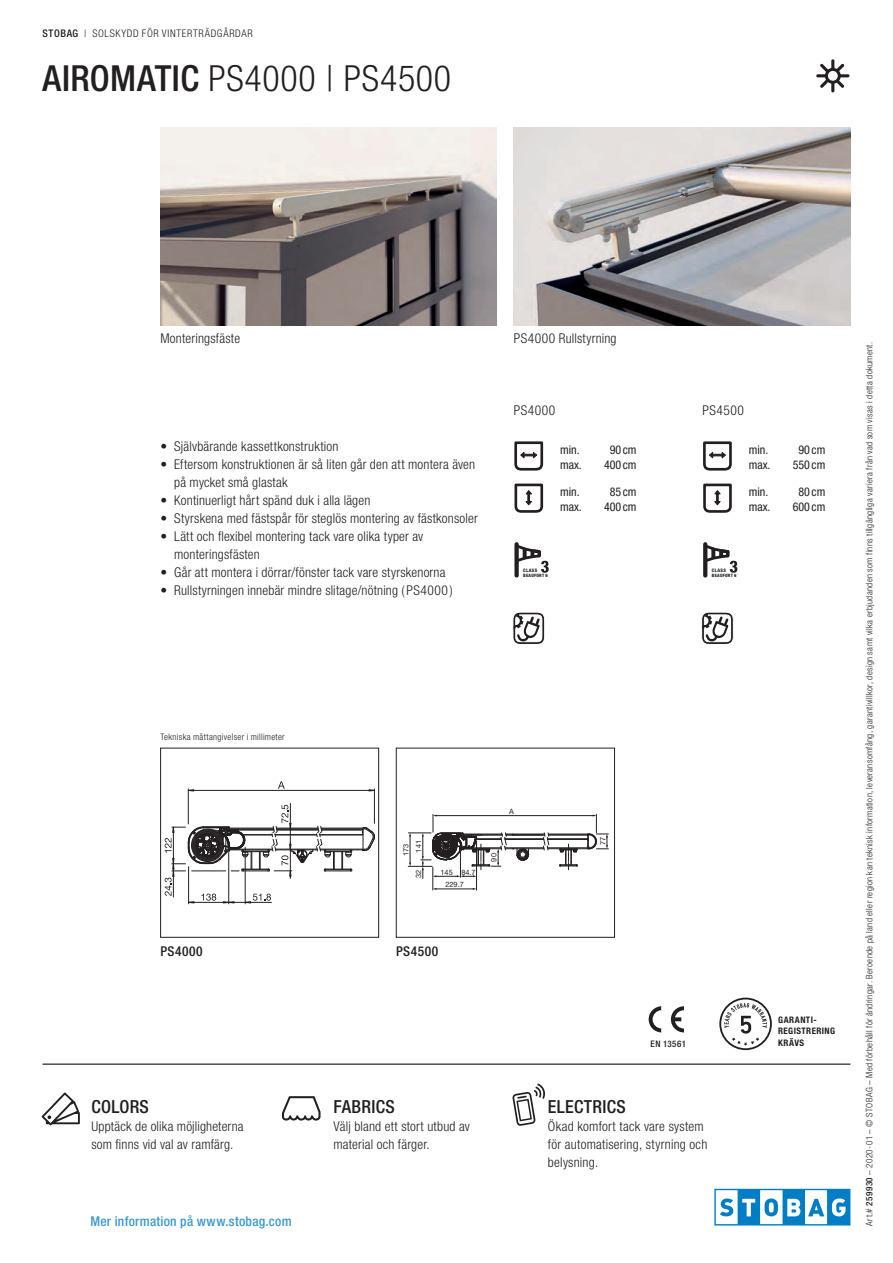
<style>
.page{position:relative;width:893px;height:1263px;background:#fff}
.page>*{position:absolute;margin:0;border:0;box-sizing:border-box;transform-origin:0 0}
.t1{font:300 condensed 36px "Helvetica Neue LT Pro";letter-spacing:.02em;color:#231f20}
.t2{font:500 condensed 18px "Helvetica Neue LT Pro";letter-spacing:.02em;color:#231f20}
.t3{font:300 condensed 13.5px/18px "Helvetica Neue LT Pro";letter-spacing:.015em;color:#231f20}
.t4{font:500 condensed 13.5px "Helvetica Neue LT Pro";letter-spacing:.02em;color:#3b98d3}
.t5{font:500 condensed 13.5px "Helvetica Neue LT Pro";letter-spacing:.035em;color:#231f20}
.t6{font:condensed 12px "Helvetica Neue LT Pro";color:#231f20}
.t7{font:300 condensed 10.5px "Helvetica Neue LT Pro";letter-spacing:.065em;color:#231f20}
.t8{font:300 condensed 9px "Helvetica Neue LT Pro";letter-spacing:.035em;color:#231f20}
.t9{font:700 condensed 9px/11.2px "Helvetica Neue LT Pro";letter-spacing:.045em;color:#231f20}
.t10{font:500 condensed 9px "Helvetica Neue LT Pro";letter-spacing:.045em;color:#231f20}
.t11{font:7.35px/12.6px "Helvetica Neue LT Pro";color:#231f20}
.t12{font:800 condensed 4.8px "Helvetica Neue LT Pro";letter-spacing:.075em;color:#231f20}
.t13{font:800 condensed 4.5px "Helvetica Neue LT Pro";letter-spacing:.05em;color:#231f20}
.s1{font-weight:500}
</style>
<div class="page">
<svg style="left:714px;top:1189px;width:136px;height:36px"></svg>
<svg style="left:816px;top:59px;width:33px;height:33px"></svg>
<img style="left:160px;top:127px;width:337px;height:198px">
<img style="left:514px;top:127px;width:336px;height:198px">
<svg style="left:165px;top:781px;width:188px;height:123px"></svg>
<div style="left:160px;top:748px;width:219px;height:189px;border:1px solid #231f20"></div>
<svg style="left:299px;top:127px;width:134px;height:724px"></svg>
<div style="left:396px;top:748px;width:219px;height:189px;border:1px solid #231f20"></div>
<svg style="left:649px;top:1006px;width:13px;height:26px"></svg>
<svg style="left:671px;top:1006px;width:13px;height:26px"></svg>
<svg style="left:703px;top:543px;width:34px;height:30px"></svg>
<svg style="left:703px;top:441px;width:29px;height:30px"></svg>
<svg style="left:703px;top:483px;width:29px;height:30px"></svg>
<svg style="left:402px;top:267px;width:207px;height:624px"></svg>
<svg style="left:701px;top:612px;width:32px;height:33px"></svg>
<hr style="left:43px;top:1063px;width:807px;height:2px;background:#231f20">
<svg style="left:42px;top:1092px;width:38px;height:33px"></svg>
<svg style="left:512px;top:1083px;width:33px;height:43px"></svg>
<svg style="left:282px;top:1096px;width:39px;height:24px"></svg>
<svg style="left:719px;top:998px;width:53px;height:52px"></svg>
<p class="t7" style="left:43px;top:28px;width:212px"><span class="s1">STOBAG</span> | SOLSKYDD FÖR VINTERTRÄDGÅRDAR</p>
<h1 class="t1" style="left:43px;top:58px;width:410px"><span class="s1">AIROMATIC</span> PS4000 | PS4500</h1>
<p class="t3" style="left:160px;top:330px;width:81px">Monteringsfäste</p>
<p class="t3" style="left:514px;top:330px;width:104px">PS4000 Rullstyrning</p>
<p class="t3" style="left:160px;top:438px;width:180px">• Självbärande kassettkonstruktion</p>
<p class="t3" style="left:174px;top:456px;width:303px;text-indent:-14px">• Eftersom konstruktionen är så liten går den att montera även på mycket små glastak</p>
<p class="t3" style="left:160px;top:492px;width:212px">• Kontinuerligt hårt spänd duk i alla lägen</p>
<p class="t3" style="left:160px;top:510px;width:319px">• Styrskena med fästspår för steglös montering av fästkonsoler</p>
<p class="t3" style="left:174px;top:528px;width:251px;text-indent:-14px">• Lätt och flexibel montering tack vare olika typer av monteringsfästen</p>
<p class="t3" style="left:160px;top:564px;width:287px">• Går att montera i dörrar/fönster tack vare styrskenorna</p>
<p class="t3" style="left:160px;top:582px;width:294px">• Rullstyrningen innebär mindre slitage/nötning ( PS4000 )</p>
<p class="t3" style="left:514px;top:402px;width:43px">PS4000</p>
<p class="t3" style="left:703px;top:402px;width:43px">PS4500</p>
<p class="t6" style="left:560px;top:443px;width:21px">min.</p>
<p class="t6" style="left:610px;top:443px;width:28px">90 cm</p>
<p class="t6" style="left:560px;top:458px;width:23px">max.</p>
<p class="t6" style="left:604px;top:458px;width:34px">400 cm</p>
<p class="t6" style="left:560px;top:485px;width:21px">min.</p>
<p class="t6" style="left:610px;top:485px;width:28px">85 cm</p>
<p class="t6" style="left:560px;top:500px;width:23px">max.</p>
<p class="t6" style="left:604px;top:500px;width:34px">400 cm</p>
<p class="t12" style="left:523px;top:568px;width:15px">CLASS</p>
<p class="t13" style="left:523px;top:573px;width:26px">BEAUFORT 6</p>
<p class="t6" style="left:749px;top:443px;width:21px">min.</p>
<p class="t6" style="left:798px;top:443px;width:28px">90 cm</p>
<p class="t6" style="left:749px;top:458px;width:23px">max.</p>
<p class="t6" style="left:793px;top:458px;width:34px">550 cm</p>
<p class="t6" style="left:749px;top:485px;width:21px">min.</p>
<p class="t6" style="left:798px;top:485px;width:28px">80 cm</p>
<p class="t6" style="left:749px;top:500px;width:23px">max.</p>
<p class="t6" style="left:793px;top:500px;width:34px">600 cm</p>
<p class="t12" style="left:712px;top:568px;width:15px">CLASS</p>
<p class="t13" style="left:712px;top:573px;width:26px">BEAUFORT 6</p>
<p class="t8" style="left:160px;top:731px;width:126px">Tekniska måttangivelser i millimeter</p>
<p class="t11" style="left:412px;top:852px;width:14px;rotate:-90deg">141</p>
<p class="t11" style="left:412px;top:878px;width:10px;rotate:-90deg">32</p>
<p class="t11" style="left:399px;top:856px;width:14px;rotate:-90deg">173</p>
<p class="t11" style="left:445px;top:866px;width:32px;text-indent:-5px">145 84.7<br>229.7</p>
<p class="t11" style="left:509px;top:805px;width:6px">A</p>
<p class="t11" style="left:488px;top:861px;width:10px;rotate:-90deg">90</p>
<p class="t5" style="left:160px;top:943px;width:44px">PS4000</p>
<p class="t5" style="left:396px;top:943px;width:44px">PS4500</p>
<h2 class="t2" style="left:91px;top:1096px;width:59px">COLORS</h2>
<p class="t3" style="left:91px;top:1117px;width:154px">Upptäck de olika möjligheterna som finns vid val av ramfärg.</p>
<p class="t4" style="left:90px;top:1213px;width:203px">Mer information på www.stobag.com</p>
<h2 class="t2" style="left:333px;top:1096px;width:63px">FABRICS</h2>
<p class="t3" style="left:333px;top:1117px;width:138px">Välj bland ett stort utbud av material och färger.</p>
<p class="t11" style="left:596px;top:845px;width:10px;rotate:-90deg">77</p>
<p class="t10" style="left:651px;top:1038px;width:37px">EN 13561</p>
<h2 class="t2" style="left:548px;top:1096px;width:79px">ELECTRICS</h2>
<p class="t3" style="left:548px;top:1117px;width:161px">Ökad komfort tack vare system för automatisering, styrning och belysning.</p>
<p class="t9" style="left:778px;top:1014px;width:58px">GARANTI-<br>REGISTRERING<br>KRÄVS</p>
<p class="t8" style="left:864px;top:1225px;width:885px;rotate:-90deg">Art.# <span class="s1">259930</span> – 2020-01 – © STOBAG – Med förbehåll för ändringar. Beroende på land eller region kan teknisk information, leveransomfång, garantivillkor, design samt vilka erbjudanden som finns tillgängliga variera från vad som visas i detta dokument.</p>
</div>
